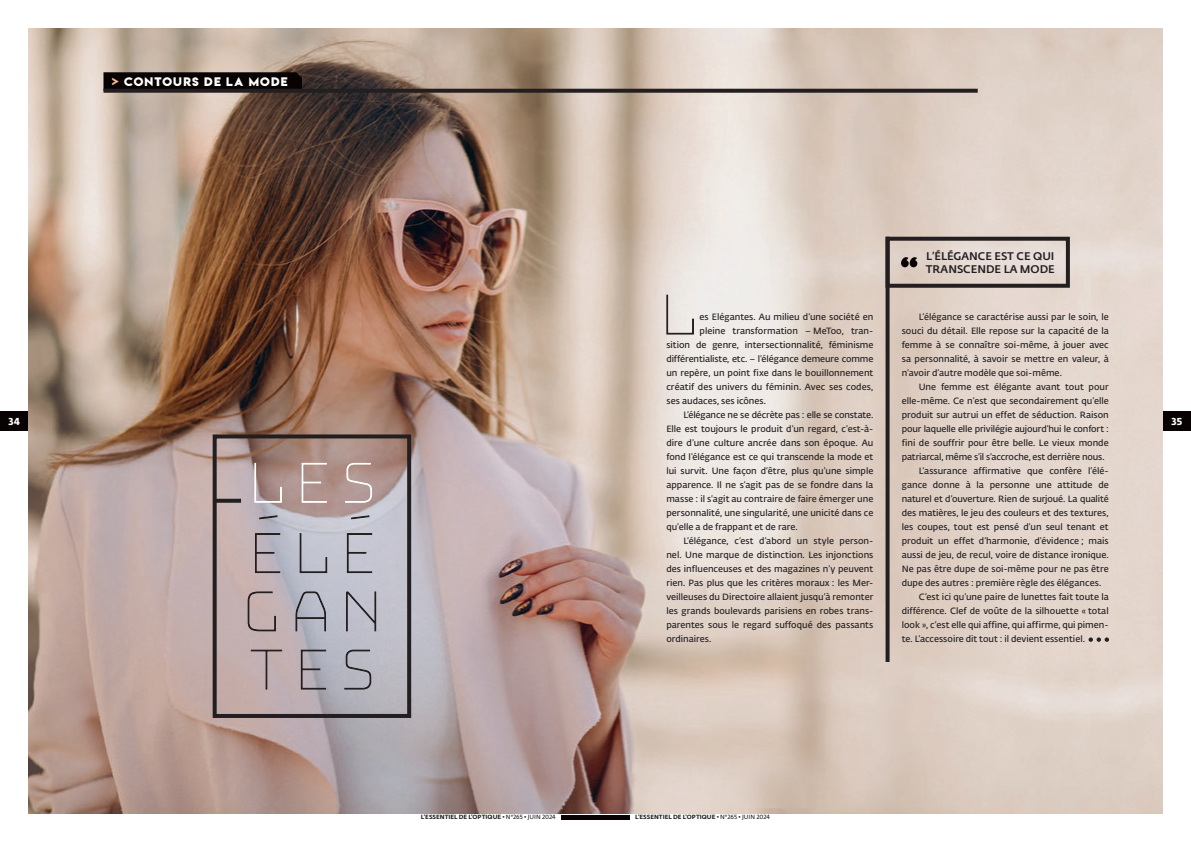
<style>
.page{position:relative;width:1191px;height:842px;background:#fff}
.page>*{position:absolute;margin:0;border:0;box-sizing:border-box;transform-origin:0 0}
.t1{font:11px/13px "Fedra Sans Alt Pro Med LF";color:#231f20}
.t2{font:11px "Lemon Milkbold";letter-spacing:.11em;color:#fff}
.t3{font:10px "Fedra Sans Alt Pro Bold LF";color:#fff}
.t4{font:9px/14px "Fedra Sans Alt Pro Demi LF";color:#231f20;text-align:justify}
.t5{font:6px "Fedra Sans Alt Pro Bold LF";letter-spacing:.005em;color:#231f20}
.s1{color:#f9b392}
.s2{font-size:9.9px}
.s3{font-family:"Fedra Sans Alt Pro Demi LF"}
</style>
<div class="page">
<div style="left:0;top:411px;width:28px;height:20px;background:#080302"></div>
<div style="left:1162px;top:411px;width:29px;height:20px;background:#080302"></div>
<hr style="left:595px;top:815px;width:34px;height:4px;background:#080302">
<hr style="left:561px;top:815px;width:34px;height:4px;background:#080302">
<img style="left:28px;top:28px;width:1134px;height:786px">
<div style="left:103px;top:72px;width:199px;height:17px;background:#080302"></div>
<svg style="left:103px;top:89px;width:874px;height:4px;background:#2d2828"></svg>
<svg style="left:666px;top:294px;width:28px;height:41px"></svg>
<svg style="left:885px;top:288px;width:4px;height:374px"></svg>
<div style="left:885px;top:237px;width:184px;height:51px;border:4px solid #231f20"></div>
<svg style="left:901px;top:257px;width:16px;height:10px"></svg>
<svg style="left:250px;top:649px;width:122px;height:41px;background:#aba3a9"></svg>
<svg style="left:247px;top:590px;width:130px;height:42px;background:#ada7af"></svg>
<svg style="left:299px;top:515px;width:74px;height:58px;background:#b7b8c1"></svg>
<svg style="left:254px;top:462px;width:118px;height:41px;background:#b39994"></svg>
<div style="left:213px;top:434px;width:198px;height:284px;border:4px solid #231f20"></div>
<svg style="left:215px;top:499px;width:26px;height:4px"></svg>
<svg style="left:254px;top:515px;width:27px;height:58px;background:#a49ea6"></svg>
<p class="t2" style="left:112px;top:74px;width:177px"><span class="s1">&gt;</span> CONTOURS DE LA MODE</p>
<p class="t1" style="left:926px;top:249px;width:130px">L’ÉLÉGANCE EST CE QUI<br>TRANSCENDE LA MODE</p>
<p class="t4" style="left:901px;top:309px;width:208px;text-indent:17px">L’élégance se caractérise aussi par le soin, le souci du détail. Elle repose sur la capacité de la femme à se connaître soi-même, à jouer avec sa personnalité, à savoir se mettre en valeur, à n’avoir d’autre modèle que soi-même.</p>
<p class="t4" style="left:918px;top:380px;width:191px">Une femme est élégante avant tout pour</p>
<p class="t4" style="left:901px;top:394px;width:208px">elle-même. Ce n’est que secondairement qu’elle</p>
<p class="t4" style="left:901px;top:408px;width:208px">produit sur autrui un effet de séduction. Raison</p>
<p class="t4" style="left:901px;top:422px;width:208px">pour laquelle elle privilégie aujourd’hui le confort :</p>
<p class="t4" style="left:901px;top:436px;width:208px">fini de souffrir pour être belle. Le vieux monde</p>
<p class="t4" style="left:901px;top:450px;width:204px">patriarcal, même s’il s’accroche, est derrière nous.</p>
<p class="t4" style="left:918px;top:464px;width:191px">L’assurance affirmative que confère l’élé-</p>
<p class="t4" style="left:901px;top:478px;width:208px">gance donne à la personne une attitude de</p>
<p class="t4" style="left:901px;top:492px;width:208px">naturel et d’ouverture. Rien de surjoué. La qualité</p>
<p class="t4" style="left:901px;top:506px;width:208px">des matières, le jeu des couleurs et des textures,</p>
<p class="t4" style="left:901px;top:520px;width:208px">les coupes, tout est pensé d’un seul tenant et</p>
<p class="t4" style="left:901px;top:534px;width:208px">produit un effet d’harmonie, d’évidence ; mais</p>
<p class="t4" style="left:901px;top:548px;width:208px">aussi de jeu, de recul, voire de distance ironique.</p>
<p class="t4" style="left:901px;top:562px;width:208px">Ne pas être dupe de soi-même pour ne pas être</p>
<p class="t4" style="left:901px;top:576px;width:201px">dupe des autres : première règle des élégances.</p>
<p class="t4" style="left:918px;top:590px;width:191px">C’est ici qu’une paire de lunettes fait toute la</p>
<p class="t4" style="left:901px;top:604px;width:208px">différence. Clef de voûte de la silhouette « total</p>
<p class="t4" style="left:901px;top:618px;width:208px">look », c’est elle qui affine, qui affirme, qui pimen-</p>
<p class="t4" style="left:901px;top:632px;width:208px">te. L’accessoire dit tout : il devient essentiel. <span class="s2">• • •</span></p>
<p class="t4" style="left:699px;top:309px;width:175px">es Elégantes. Au milieu d’une société en</p>
<p class="t4" style="left:699px;top:323px;width:175px">pleine transformation – MeToo, tran-</p>
<p class="t4" style="left:666px;top:338px;width:208px">sition de genre, intersectionnalité, féminisme</p>
<p class="t4" style="left:666px;top:352px;width:208px">différentialiste, etc. – l’élégance demeure comme</p>
<p class="t4" style="left:666px;top:366px;width:208px">un repère, un point fixe dans le bouillonnement</p>
<p class="t4" style="left:666px;top:380px;width:208px">créatif des univers du féminin. Avec ses codes,</p>
<p class="t4" style="left:666px;top:394px;width:101px">ses audaces, ses icônes.</p>
<p class="t4" style="left:683px;top:408px;width:191px">L’élégance ne se décrète pas : elle se constate.</p>
<p class="t4" style="left:666px;top:422px;width:208px">Elle est toujours le produit d’un regard, c’est-à-</p>
<p class="t4" style="left:666px;top:436px;width:208px">dire d’une culture ancrée dans son époque. Au</p>
<p class="t4" style="left:666px;top:450px;width:208px">fond l’élégance est ce qui transcende la mode et</p>
<p class="t4" style="left:666px;top:464px;width:208px">lui survit. Une façon d’être, plus qu’une simple</p>
<p class="t4" style="left:666px;top:478px;width:208px">apparence. Il ne s’agit pas de se fondre dans la</p>
<p class="t4" style="left:666px;top:492px;width:208px">masse : il s’agit au contraire de faire émerger une</p>
<p class="t4" style="left:666px;top:506px;width:208px">personnalité, une singularité, une unicité dans ce</p>
<p class="t4" style="left:666px;top:520px;width:133px">qu’elle a de frappant et de rare.</p>
<p class="t4" style="left:683px;top:534px;width:191px">L’élégance, c’est d’abord un style person-</p>
<p class="t4" style="left:666px;top:548px;width:208px">nel. Une marque de distinction. Les injonctions</p>
<p class="t4" style="left:666px;top:562px;width:208px">des influenceuses et des magazines n’y peuvent</p>
<p class="t4" style="left:666px;top:576px;width:208px">rien. Pas plus que les critères moraux : les Mer-</p>
<p class="t4" style="left:666px;top:590px;width:208px">veilleuses du Directoire allaient jusqu’à remonter</p>
<p class="t4" style="left:666px;top:604px;width:208px">les grands boulevards parisiens en robes trans-</p>
<p class="t4" style="left:666px;top:618px;width:208px">parentes sous le regard suffoqué des passants</p>
<p class="t4" style="left:666px;top:632px;width:46px">ordinaires.</p>
<p class="t3" style="left:8px;top:413px;width:13px">34</p>
<p class="t3" style="left:1171px;top:413px;width:12px">35</p>
<p class="t5" style="left:421px;top:812px;width:136px">L’ESSENTIEL DE L’OPTIQUE <span class="s3">• N°265 • JUIN 2024</span></p>
<p class="t5" style="left:635px;top:812px;width:136px">L’ESSENTIEL DE L’OPTIQUE <span class="s3">• N°265 • JUIN 2024</span></p>
</div>
